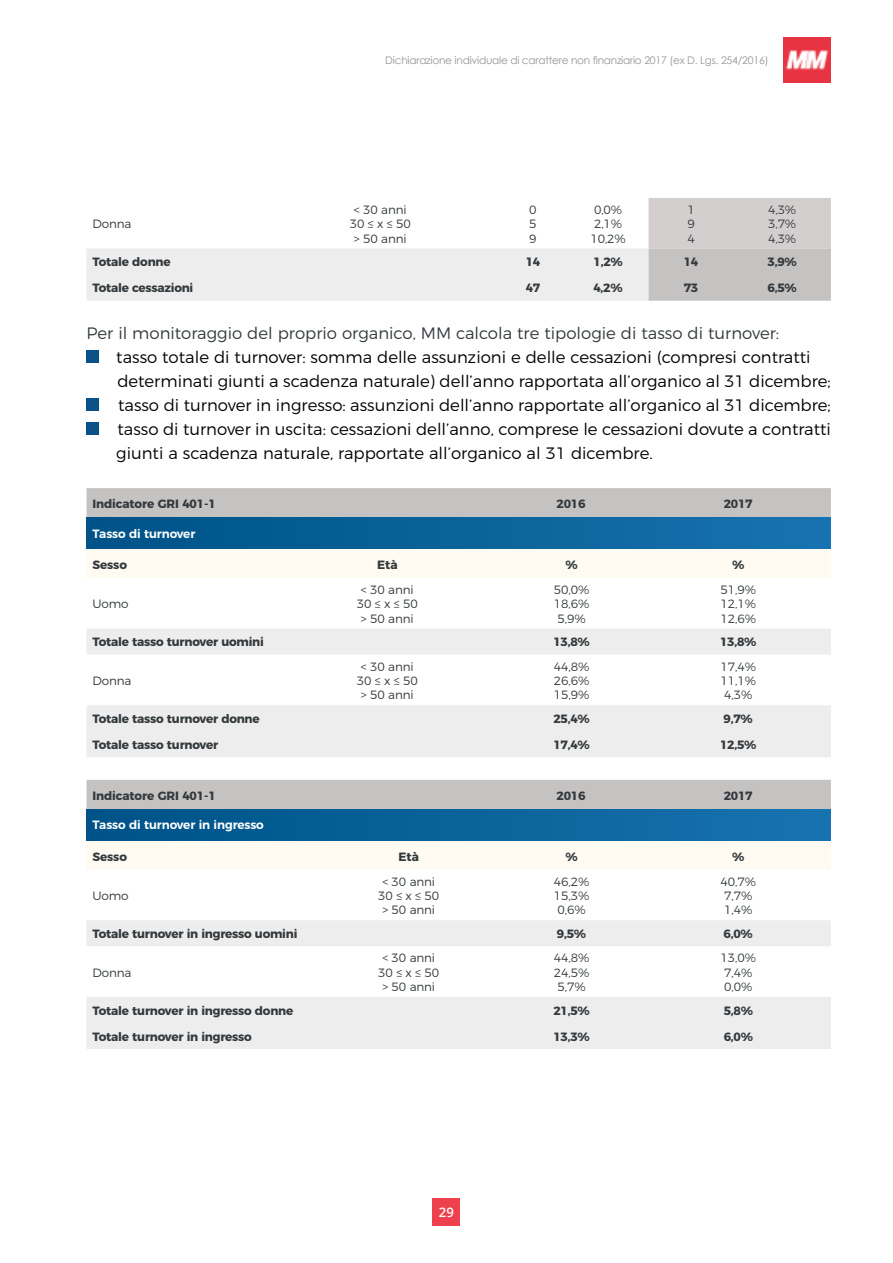
<style>
.page{position:relative;width:893px;height:1263px;background:#fff}
.page>*{position:absolute;margin:0;border:0;box-sizing:border-box;transform-origin:0 0}
.t1{font:300 16.5px/24px "Montserrat";color:#000}
.t2{font:300 16.5px "Montserrat";color:#33393c}
.t3{font:600 13.2px "Open Sans";color:#fff}
.t4{font:700 12px "Montserrat";letter-spacing:-.02em;color:#33393c}
.t5{font:300 12px/14.4px "Montserrat";letter-spacing:-.01em;color:#33393c;text-align:center}
.t6{font:600 12px "Montserrat";letter-spacing:-.01em;color:#fff}
.t7{font:10.5px "Century Gothic";letter-spacing:-.02em;color:#939598}
</style>
<div class="page">
<img style="left:783px;top:38px;width:48px;height:45px">
<div style="left:433px;top:1198px;width:27px;height:27px;background:#ef404d"></div>
<div style="left:87px;top:549px;width:744px;height:29px;background:#fffbf2"></div>
<svg style="left:87px;top:629px;width:744px;height:128px;fill:#eeeded"></svg>
<div style="left:87px;top:488px;width:744px;height:29px;background:#c5c2c2"></div>
<div style="left:87px;top:517px;width:744px;height:32px;background:linear-gradient(to right,#005387,#1872af)"></div>
<svg style="left:87px;top:198px;width:744px;height:103px"></svg>
<div style="left:87px;top:350px;width:12px;height:13px;background:#0a5187"></div>
<div style="left:87px;top:398px;width:12px;height:13px;background:#0a5187"></div>
<div style="left:87px;top:422px;width:12px;height:13px;background:#0a5187"></div>
<div style="left:87px;top:840px;width:744px;height:29px;background:#fffbf2"></div>
<svg style="left:87px;top:920px;width:744px;height:129px;fill:#eeeded"></svg>
<div style="left:87px;top:780px;width:744px;height:29px;background:#c5c2c2"></div>
<div style="left:87px;top:809px;width:744px;height:31px;background:linear-gradient(to right,#005387,#1873af)"></div>
<p class="t5" style="left:92px;top:216px;width:41px">Donna</p>
<p class="t7" style="left:385px;top:53px;width:385px">Dichiarazione individuale di carattere non finanziario 2017 (ex D. Lgs. 254/2016)</p>
<p class="t5" style="left:350px;top:201px;width:62px">&lt; 30 anni<br>30 ≤ x ≤ 50 &gt; 50 anni</p>
<p class="t5" style="left:529px;top:201px;width:9px;text-align:justify">0<br>5<br>9</p>
<p class="t5" style="left:590px;top:201px;width:37px">0,0%<br>2,1%<br>10,2%</p>
<p class="t5" style="left:687px;top:201px;width:9px;text-align:justify">1<br>9<br>4</p>
<p class="t5" style="left:768px;top:201px;width:30px;text-align:justify">4,3% 3,7% 4,3%</p>
<p class="t4" style="left:92px;top:252px;width:80px">Totale donne</p>
<p class="t4" style="left:526px;top:252px;width:16px">14</p>
<p class="t4" style="left:593px;top:252px;width:31px">1,2%</p>
<p class="t4" style="left:684px;top:252px;width:16px">14</p>
<p class="t4" style="left:767px;top:252px;width:31px">3,9%</p>
<p class="t4" style="left:92px;top:278px;width:102px">Totale cessazioni</p>
<p class="t4" style="left:526px;top:278px;width:16px">47</p>
<p class="t4" style="left:593px;top:278px;width:31px">4,2%</p>
<p class="t4" style="left:684px;top:278px;width:16px">73</p>
<p class="t4" style="left:767px;top:278px;width:31px">6,5%</p>
<p class="t2" style="left:87px;top:320px;width:694px">Per il monitoraggio del proprio organico, MM calcola tre tipologie di tasso di turnover:</p>
<p class="t1" style="left:116px;top:344px;width:716px">tasso totale di turnover: somma delle assunzioni e delle cessazioni (compresi contratti determinati giunti a scadenza naturale) dell’anno rapportata all’organico al 31 dicembre; tasso di turnover in ingresso: assunzioni dell’anno rapportate all’organico al 31 dicembre; tasso di turnover in uscita: cessazioni dell’anno, comprese le cessazioni dovute a contratti giunti a scadenza naturale, rapportate all’organico al 31 dicembre.</p>
<p class="t4" style="left:92px;top:494px;width:125px">Indicatore GRI 401-1</p>
<p class="t4" style="left:556px;top:494px;width:30px">2016</p>
<p class="t4" style="left:724px;top:494px;width:30px">2017</p>
<p class="t6" style="left:92px;top:523px;width:104px">Tasso di turnover</p>
<p class="t4" style="left:92px;top:555px;width:36px">Sesso</p>
<p class="t4" style="left:377px;top:555px;width:22px">Età</p>
<p class="t4" style="left:565px;top:555px;width:14px">%</p>
<p class="t4" style="left:732px;top:555px;width:14px">%</p>
<p class="t5" style="left:92px;top:596px;width:38px">Uomo</p>
<p class="t5" style="left:357px;top:581px;width:62px">&lt; 30 anni<br>30 ≤ x ≤ 50 &gt; 50 anni</p>
<p class="t5" style="left:554px;top:581px;width:37px">50,0%<br>18,6%<br>5,9%</p>
<p class="t5" style="left:721px;top:581px;width:37px;text-align:justify">51,9% 12,1% 12,6%</p>
<p class="t4" style="left:92px;top:632px;width:173px">Totale tasso turnover uomini</p>
<p class="t4" style="left:553px;top:632px;width:38px">13,8%</p>
<p class="t4" style="left:720px;top:632px;width:38px">13,8%</p>
<p class="t5" style="left:92px;top:672px;width:41px">Donna</p>
<p class="t5" style="left:357px;top:658px;width:62px">&lt; 30 anni<br>30 ≤ x ≤ 50 &gt; 50 anni</p>
<p class="t5" style="left:554px;top:658px;width:37px;text-align:justify">44,8% 26,6% 15,9%</p>
<p class="t5" style="left:721px;top:658px;width:37px">17,4%<br>11,1%<br>4,3%</p>
<p class="t4" style="left:92px;top:709px;width:169px">Totale tasso turnover donne</p>
<p class="t4" style="left:553px;top:709px;width:38px">25,4%</p>
<p class="t4" style="left:724px;top:709px;width:31px">9,7%</p>
<p class="t4" style="left:92px;top:735px;width:127px">Totale tasso turnover</p>
<p class="t4" style="left:553px;top:735px;width:38px">17,4%</p>
<p class="t4" style="left:720px;top:735px;width:38px">12,5%</p>
<p class="t4" style="left:92px;top:786px;width:125px">Indicatore GRI 401-1</p>
<p class="t4" style="left:556px;top:786px;width:30px">2016</p>
<p class="t4" style="left:724px;top:786px;width:30px">2017</p>
<p class="t6" style="left:92px;top:815px;width:173px">Tasso di turnover in ingresso</p>
<p class="t4" style="left:92px;top:846px;width:36px">Sesso</p>
<p class="t4" style="left:399px;top:846px;width:22px">Età</p>
<p class="t4" style="left:565px;top:846px;width:14px">%</p>
<p class="t4" style="left:732px;top:846px;width:14px">%</p>
<p class="t5" style="left:92px;top:887px;width:38px">Uomo</p>
<p class="t5" style="left:378px;top:873px;width:62px">&lt; 30 anni<br>30 ≤ x ≤ 50 &gt; 50 anni</p>
<p class="t5" style="left:554px;top:873px;width:37px">46,2%<br>15,3%<br>0,6%</p>
<p class="t5" style="left:721px;top:873px;width:37px">40,7%<br>7,7%<br>1,4%</p>
<p class="t4" style="left:92px;top:924px;width:206px">Totale turnover in ingresso uomini</p>
<p class="t4" style="left:557px;top:924px;width:31px">9,5%</p>
<p class="t4" style="left:724px;top:924px;width:31px">6,0%</p>
<p class="t5" style="left:92px;top:964px;width:41px">Donna</p>
<p class="t5" style="left:378px;top:950px;width:62px">&lt; 30 anni<br>30 ≤ x ≤ 50 &gt; 50 anni</p>
<p class="t5" style="left:554px;top:950px;width:37px">44,8%<br>24,5%<br>5,7%</p>
<p class="t5" style="left:721px;top:950px;width:37px">13,0%<br>7,4%<br>0,0%</p>
<p class="t4" style="left:93px;top:1000px;width:202px">Totale turnover in ingresso donne</p>
<p class="t4" style="left:553px;top:1000px;width:38px">21,5%</p>
<p class="t4" style="left:724px;top:1000px;width:31px">5,8%</p>
<p class="t4" style="left:93px;top:1026px;width:161px">Totale turnover in ingresso</p>
<p class="t4" style="left:553px;top:1026px;width:38px">13,3%</p>
<p class="t4" style="left:724px;top:1026px;width:31px">6,0%</p>
<p class="t3" style="left:439px;top:1203px;width:17px">29</p>
</div>
